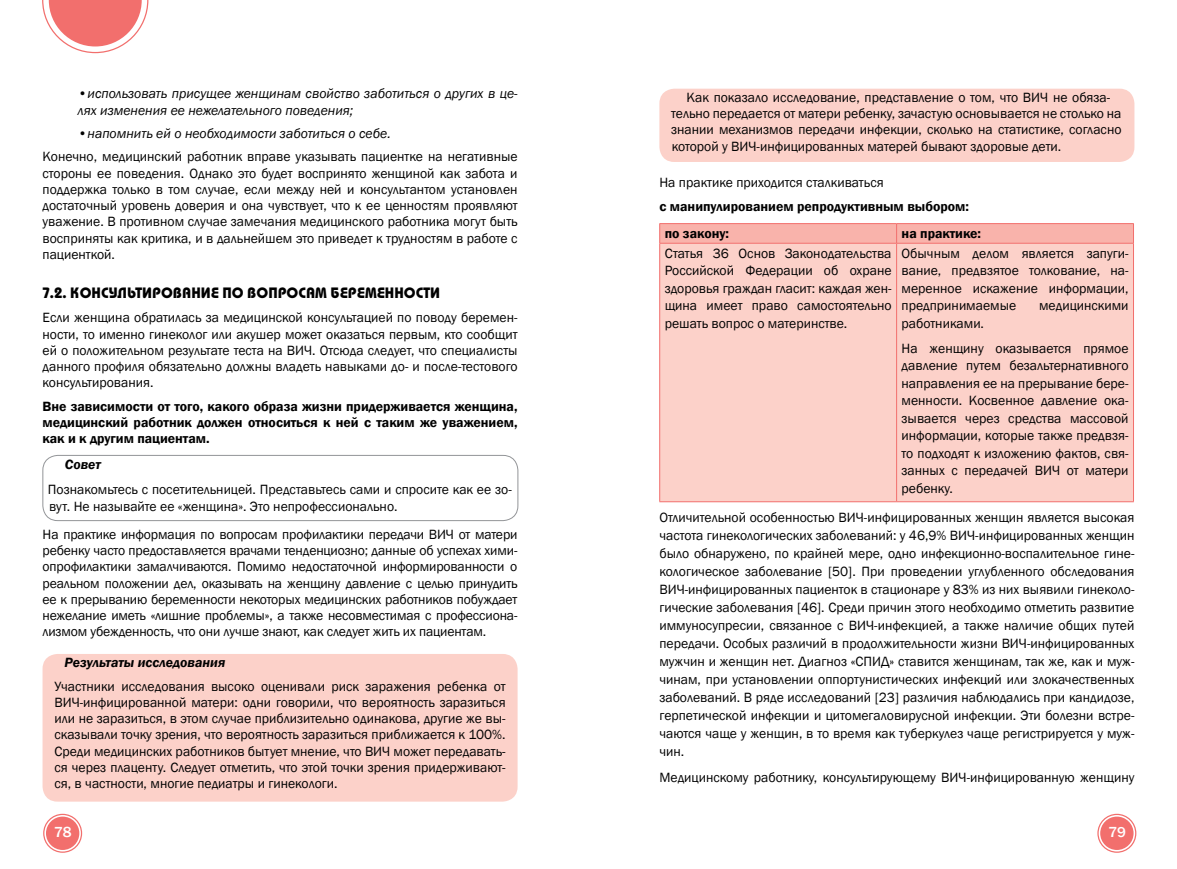
<style>
.page{position:relative;width:1177px;height:869px;background:#fff}
.page>*{position:absolute;margin:0;border:0;box-sizing:border-box;transform-origin:0 0}
.t1{font:700 15px "Bauhaus C";color:#000}
.t2{font:500 15px "Franklin Gothic";color:#fff}
.t3{font:13.75px/16.2px "Franklin Gothic";color:#000;text-align:justify}
.t4{font:600 13.75px/16.2px "Franklin Gothic";color:#000;text-align:justify}
.t5{font:italic 13.75px/16.2px "Franklin Gothic";color:#000}
.t6{font:italic 600 13.75px "Franklin Gothic";color:#000}
</style>
<div class="page">
<svg style="left:42px;top:0;width:106px;height:53px"></svg>
<div style="left:46px;top:816px;width:33px;height:33px;background:#f26f6d;border-radius:50%"></div>
<div style="left:43px;top:813px;width:39px;height:39px;border:1px solid #f26f6d;border-radius:50%"></div>
<div style="left:1100px;top:816px;width:33px;height:33px;background:#f26f6d;border-radius:50%"></div>
<div style="left:1097px;top:813px;width:39px;height:39px;border:1px solid #f26f6d;border-radius:50%"></div>
<div style="left:43px;top:455px;width:475px;height:65px;border:1px solid #939598;border-radius:15px"></div>
<div style="left:43px;top:653px;width:474px;height:148px;background:#fcd1c9;border-radius:15px"></div>
<div style="left:659px;top:89px;width:475px;height:73px;background:#fcd1c9;border-radius:15px"></div>
<div style="left:660px;top:244px;width:473px;height:257px;background:#fcd1c9"></div>
<svg style="left:659px;top:223px;width:475px;height:20px;background:#f8aea6"></svg>
<hr style="left:659px;top:243px;width:237px;height:1px;background:#f26f6d">
<hr style="left:659px;top:243px;width:1px;height:258px;background:#f26f6d">
<hr style="left:896px;top:243px;width:237px;height:1px;background:#f26f6d">
<hr style="left:896px;top:243px;width:1px;height:258px;background:#f26f6d">
<hr style="left:1133px;top:243px;width:1px;height:258px;background:#f26f6d">
<hr style="left:659px;top:501px;width:237px;height:1px;background:#f26f6d">
<hr style="left:896px;top:501px;width:237px;height:1px;background:#f26f6d">
<p class="t5" style="left:78px;top:86px;width:441px">•использовать присущее женщинам свойство заботиться о других в це&shy;лях изменения ее нежелательного поведения;</p>
<p class="t5" style="left:78px;top:125px;width:314px">•напомнить ей о необходимости заботиться о себе.</p>
<p class="t3" style="left:43px;top:149px;width:476px">Конечно, медицинский работник вправе указывать пациентке на негативные стороны ее поведения. Однако это будет воспринято женщиной как забота и поддержка только в том случае, если между ней и консультантом установлен достаточный уровень доверия и она чувствует, что к ее ценностям проявляют уважение. В противном случае замечания медицинского работника могут быть восприняты как критика, и в дальнейшем это приведет к трудностям в работе с пациенткой.</p>
<p class="t1" style="left:43px;top:284px;width:48px">7.2. Консул</p>
<p class="t1" style="left:127px;top:284px;width:19px">ьтирование</p>
<p class="t1" style="left:222px;top:284px;width:36px">по вопросам</p>
<p class="t1" style="left:330px;top:284px;width:10px">беременности</p>
<p class="t3" style="left:43px;top:310px;width:476px">Если женщина обратилась за медицинской консультацией по поводу беремен&shy;ности, то именно гинеколог или акушер может оказаться первым, кто сообщит ей о положительном результате теста на ВИЧ. Отсюда следует, что специалисты данного профиля обязательно должны владеть навыками до- и после-тестового консультирования.</p>
<p class="t4" style="left:43px;top:398px;width:476px">Вне зависимости от того, какого образа жизни придерживается женщина, медицинский работник должен относиться к ней с таким же уважением, как и к другим пациентам.</p>
<p class="t6" style="left:65px;top:455px;width:38px">Совет</p>
<p class="t3" style="left:48px;top:480px;width:465px;line-height:17.5px">Познакомьтесь с посетительницей. Представьтесь сами и спросите как ее зо&shy;вут. Не называйте ее «женщина». Это непрофессионально.</p>
<p class="t3" style="left:43px;top:526px;width:476px">На практике информация по вопросам профилактики передачи ВИЧ от матери ребенку часто предоставляется врачами тенденциозно; данные об успехах хими&shy;опрофилактики замалчиваются. Помимо недостаточной информированности о реальном положении дел, оказывать на женщину давление с целью принудить ее к прерыванию беременности некоторых медицинских работников побуждает нежелание иметь «лишние проблемы», а также несовместимая с профессиона&shy;лизмом убежденность, что они лучше знают, как следует жить их пациентам.</p>
<p class="t6" style="left:65px;top:653px;width:162px">Результаты исследования</p>
<p class="t3" style="left:54px;top:677px;width:452px">Участники исследования высоко оценивали риск заражения ребенка от ВИЧ-инфицированной матери: одни говорили, что вероятность заразиться или не заразиться, в этом случае приблизительно одинакова, другие же вы&shy;сказывали точку зрения, что вероятность заразиться приближается к 100%.<br>Среди медицинских работников бытует мнение, что ВИЧ может передавать&shy;ся через плаценту. Следует отметить, что этой точки зрения придерживают&shy;ся, в частности, многие педиатры и гинекологи.</p>
<p class="t3" style="left:671px;top:89px;width:452px;text-align:left;text-indent:15px">Как показало исследование, представление о том, что ВИЧ не обяза&shy;тельно передается от матери ребенку, зачастую основывается не столько на знании механизмов передачи инфекции, сколько на статистике, согласно которой у ВИЧ-инфицированных матерей бывают здоровые дети.</p>
<p class="t3" style="left:659px;top:174px;width:226px">На практике приходится сталкиваться</p>
<p class="t4" style="left:664px;top:193px;width:306px;line-height:27px;text-indent:-5px">с манипулированием репродуктивным выбором: по закону:</p>
<p class="t4" style="left:901px;top:225px;width:81px">на практике:</p>
<p class="t3" style="left:664px;top:245px;width:228px;line-height:17.5px">Статья 36 Основ Законодательства Российской Федерации об охране здоровья граждан гласит: каждая жен&shy;щина имеет право самостоятельно решать вопрос о материнстве.</p>
<p class="t3" style="left:901px;top:245px;width:228px;line-height:17.5px">Обычным делом является запуги&shy;вание, предвзятое толкование, на&shy;меренное искажение информации, предпринимаемые</p>
<p class="t3" style="left:1039px;top:298px;width:91px">медицинскими</p>
<p class="t3" style="left:901px;top:311px;width:228px;line-height:24.6px">работниками.<br>На женщину оказывается прямое</p>
<p class="t3" style="left:901px;top:357px;width:228px;line-height:17.5px">давление путем безальтернативного направления ее на прерывание бере&shy;менности. Косвенное давление ока&shy;зывается через средства массовой информации, которые также предвзя&shy;то подходят к изложению фактов, свя&shy;занных с передачей ВИЧ от матери ребенку.</p>
<p class="t3" style="left:659px;top:508px;width:476px;line-height:18px">Отличительной особенностью ВИЧ-инфицированных женщин является высокая частота гинекологических заболеваний: у 46,9% ВИЧ-инфицированных женщин было обнаружено, по крайней мере, одно инфекционно-воспалительное гине&shy;кологическое заболевание [50]. При проведении углубленного обследования ВИЧ-инфицированных пациенток в стационаре у 83% из них выявили гинеколо&shy;гические заболевания [46]. Среди причин этого необходимо отметить развитие иммуносупресии, связанное с ВИЧ-инфекцией, а также наличие общих путей передачи. Особых различий в продолжительности жизни ВИЧ-инфицированных мужчин и женщин нет. Диагноз «СПИД» ставится женщинам, так же, как и муж&shy;чинам, при установлении оппортунистических инфекций или злокачественных заболеваний. В ряде исследований [23] различия наблюдались при кандидозе, герпетической инфекции и цитомегаловирусной инфекции. Эти болезни встре&shy;чаются чаще у женщин, в то время как туберкулез чаще регистрируется у муж&shy;чин.</p>
<p class="t3" style="left:659px;top:768px;width:476px">Медицинскому работнику, консультирующему ВИЧ-инфицированную женщину</p>
<p class="t2" style="left:54px;top:822px;width:10px">78</p>
<p class="t2" style="left:1108px;top:822px;width:10px">79</p>
</div>
